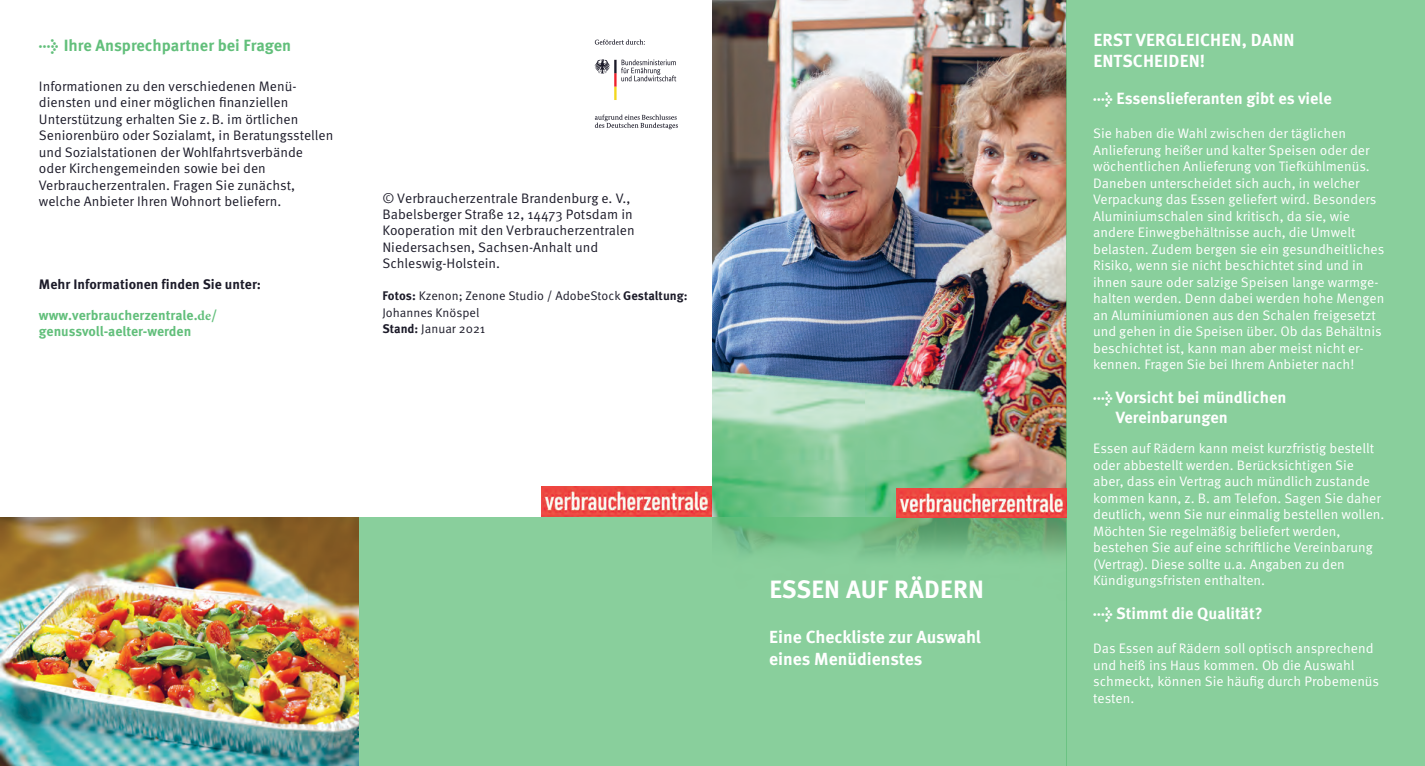
<style>
.page{position:relative;width:1425px;height:766px;background:#fff}
.page>*{position:absolute;margin:0;border:0;box-sizing:border-box;transform-origin:0 0}
.t1{font:700 25px "Meta OT";letter-spacing:.01em;color:#fff}
.t2{font:700 17.5px/21px "Meta OT";color:#fff}
.t3{font:700 16.25px/19.5px "Meta OT";color:#fff}
.t4{font:700 16.25px "Meta OT";color:#62bf7b}
.t5{font:13.75px/16.5px "Meta OT Norm";color:#fff}
.t6{font:13.75px/16.5px "Meta OT Norm";color:#1c1b29}
.t7{font:700 13.75px/16.5px "Meta OT";color:#62bf7b}
.t8{font:700 13.75px "Meta OT";color:#1c1b29}
.t9{font:12.5px/16.2px "Meta OT Norm";color:#1c1b29}
.s1{font-family:"Minion Pro"}
.s2{font-family:"Meta OT";font-weight:700}
</style>
<div class="page">
<img style="left:712px;top:0;width:355px;height:517px">
<svg style="left:358px;top:517px;width:709px;height:248px;background:#87cc99"></svg>
<div style="left:1067px;top:0;width:357px;height:765px;background:#89cf9c"></div>
<img style="left:896px;top:488px;width:170px;height:29px">
<img style="left:0;top:517px;width:358px;height:248px">
<svg style="left:595px;top:39px;width:50px;height:6px"></svg>
<svg style="left:595px;top:114px;width:83px;height:15px"></svg>
<svg style="left:594px;top:59px;width:82px;height:41px"></svg>
<img style="left:541px;top:486px;width:170px;height:30px">
<p class="t4" style="left:39px;top:35px;width:254px">→ Ihre Ansprechpartner bei Fragen</p>
<p class="t6" style="left:39px;top:78px;width:296px">Informationen zu den verschiedenen Menü&shy;diensten und einer möglichen finanziellen Unterstützung erhalten Sie z. B. im örtlichen Seniorenbüro oder Sozialamt, in Beratungsstellen und Sozialstationen der Wohlfahrtsverbände oder Kirchengemeinden sowie bei den Verbraucherzentralen. Fragen Sie zunächst, welche Anbieter Ihren Wohnort beliefern.</p>
<p class="t8" style="left:39px;top:275px;width:224px">Mehr Informationen finden Sie unter:</p>
<p class="t7" style="left:39px;top:307px;width:180px">www.verbraucherzentrale.<span class="s1">de</span>/ genussvoll-aelter-werden</p>
<p class="t6" style="left:382px;top:190px;width:254px">© Verbraucherzentrale Brandenburg e. V., Babelsberger Straße 12, 14473 Potsdam in Kooperation mit den Verbraucherzentralen Niedersachsen, Sachsen-Anhalt und Schleswig-Holstein.</p>
<p class="t9" style="left:382px;top:288px;width:307px"><span class="s2">Fotos:</span> Kzenon; Zenone Studio / AdobeStock <span class="s2">Gestaltung:<br></span>Johannes Knöspel<br><span class="s2">Stand:</span> Januar 2021</p>
<h1 class="t1" style="left:769px;top:573px;width:216px">ESSEN AUF RÄDERN</h1>
<p class="t2" style="left:769px;top:627px;width:213px">Eine Checkliste zur Auswahl eines Menüdienstes</p>
<p class="t2" style="left:1093px;top:29px;width:203px">ERST VERGLEICHEN, DANN<br>ENTSCHEIDEN!</p>
<p class="t3" style="left:1093px;top:89px;width:240px">→ Essenslieferanten gibt es viele</p>
<p class="t5" style="left:1093px;top:125px;width:293px">Sie haben die Wahl zwischen der täglichen Anlieferung heißer und kalter Speisen oder der wöchentlichen Anlieferung von Tiefkühlmenüs.<br>Daneben unterscheidet sich auch, in welcher Verpackung das Essen geliefert wird. Besonders Aluminiumschalen sind kritisch, da sie, wie andere Einwegbehältnisse auch, die Umwelt belasten. Zudem bergen sie ein gesundheitliches Risiko, wenn sie nicht beschichtet sind und in ihnen saure oder salzige Speisen lange warmge&shy;halten werden. Denn dabei werden hohe Mengen an Aluminiumionen aus den Schalen freigesetzt und gehen in die Speisen über. Ob das Behältnis beschichtet ist, kann man aber meist nicht er&shy;kennen. Fragen Sie bei Ihrem Anbieter nach!</p>
<p class="t3" style="left:1115px;top:388px;width:172px;text-indent:-23px">→ Vorsicht bei mündlichen<br>Vereinbarungen</p>
<p class="t5" style="left:1093px;top:440px;width:293px">Essen auf Rädern kann meist kurzfristig bestellt oder abbestellt werden. Berücksichtigen Sie aber, dass ein Vertrag auch mündlich zustande kommen kann, z. B. am Telefon. Sagen Sie daher deutlich, wenn Sie nur einmalig bestellen wollen.<br>Möchten Sie regelmäßig beliefert werden, bestehen Sie auf eine schriftliche Vereinbarung (Vertrag). Diese sollte u.a. Angaben zu den Kündigungsfristen enthalten.</p>
<p class="t3" style="left:1093px;top:603px;width:171px">→ Stimmt die Qualität?</p>
<p class="t5" style="left:1093px;top:640px;width:287px">Das Essen auf Rädern soll optisch ansprechend und heiß ins Haus kommen. Ob die Auswahl schmeckt, können Sie häufig durch Probemenüs testen.</p>
</div>
